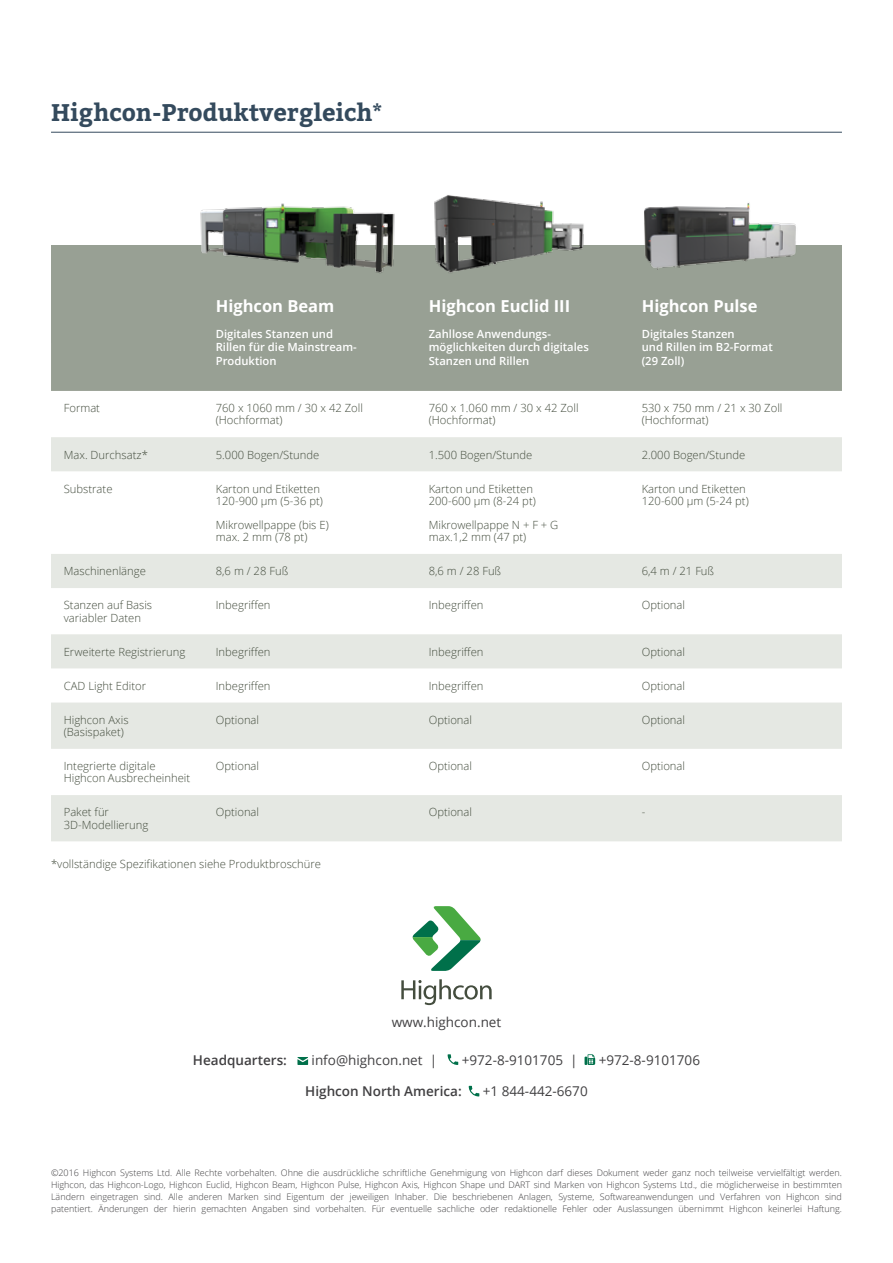
<style>
.page{position:relative;width:893px;height:1263px;background:#fff}
.page>*{position:absolute;margin:0;border:0;box-sizing:border-box;transform-origin:0 0}
.t1{font:700 24px "Bitter";color:#344a5d}
.t2{font:700 16.5px "Open Sans";color:#fff}
.t3{font:13.5px "Open Sans";color:#414042}
.t4{font:600 13.5px "Open Sans";color:#414042}
.t5{font:300 11.25px/12.1px "Open Sans";color:#444d3e}
.t6{font:600 11.25px/13.5px "Open Sans";color:#fff}
.t7{font:300 9px/12px "Open Sans";color:#414042;text-align:justify}
</style>
<div class="page">
<div style="left:51px;top:246px;width:791px;height:97px;background:#98a094"></div>
<div style="left:51px;top:343px;width:791px;height:48px;background:#98a094"></div>
<svg style="left:51px;top:437px;width:791px;height:404px"></svg>
<img style="left:419px;top:195px;width:181px;height:78px">
<img style="left:186px;top:203px;width:218px;height:70px">
<img style="left:631px;top:203px;width:177px;height:67px">
<hr style="left:51px;top:132px;width:791px;height:1px;background:#344a5d">
<svg style="left:297px;top:1057px;width:11px;height:8px"></svg>
<svg style="left:448px;top:1054px;width:10px;height:11px"></svg>
<svg style="left:585px;top:1054px;width:10px;height:11px"></svg>
<svg style="left:469px;top:1086px;width:10px;height:10px"></svg>
<svg style="left:401px;top:979px;width:91px;height:26px"></svg>
<svg style="left:413px;top:906px;width:68px;height:65px"></svg>
<h1 class="t1" style="left:51px;top:99px;width:333px">Highcon-Produktvergleich*</h1>
<h2 class="t2" style="left:216px;top:294px;width:120px">Highcon Beam</h2>
<p class="t6" style="left:216px;top:327px;width:143px">Digitales Stanzen und<br>Rillen für die Mainstream-<br>Produktion</p>
<h2 class="t2" style="left:429px;top:294px;width:143px">Highcon Euclid III</h2>
<p class="t6" style="left:429px;top:327px;width:162px">Zahllose Anwendungs&shy;möglichkeiten durch digitales<br>Stanzen und Rillen</p>
<h2 class="t2" style="left:642px;top:294px;width:117px">Highcon Pulse</h2>
<p class="t6" style="left:642px;top:327px;width:133px">Digitales Stanzen<br>und Rillen im B2-Format (29 Zoll)</p>
<p class="t5" style="left:64px;top:402px;width:38px">Format</p>
<p class="t5" style="left:216px;top:402px;width:149px">760 x 1060 mm / 30 x 42 Zoll (Hochformat)</p>
<p class="t5" style="left:429px;top:402px;width:151px">760 x 1.060 mm / 30 x 42 Zoll (Hochformat)</p>
<p class="t5" style="left:642px;top:402px;width:142px">530 x 750 mm / 21 x 30 Zoll (Hochformat)</p>
<p class="t5" style="left:64px;top:448px;width:86px">Max. Durchsatz*</p>
<p class="t5" style="left:216px;top:448px;width:105px">5.000 Bogen/Stunde</p>
<p class="t5" style="left:429px;top:448px;width:105px">1.500 Bogen/Stunde</p>
<p class="t5" style="left:642px;top:448px;width:105px">2.000 Bogen/Stunde</p>
<p class="t5" style="left:64px;top:482px;width:50px">Substrate</p>
<p class="t5" style="left:216px;top:482px;width:109px">Karton und Etiketten<br>120-900 μm (5-36 pt)</p>
<p class="t5" style="left:216px;top:518px;width:114px">Mikrowellpappe (bis E) max. 2 mm (78 pt)</p>
<p class="t5" style="left:429px;top:482px;width:109px">Karton und Etiketten<br>200-600 μm (8-24 pt)</p>
<p class="t5" style="left:429px;top:518px;width:131px">Mikrowellpappe N + F + G max.1,2 mm (47 pt)</p>
<p class="t5" style="left:642px;top:482px;width:109px">Karton und Etiketten<br>120-600 μm (5-24 pt)</p>
<p class="t5" style="left:64px;top:565px;width:84px">Maschinenlänge</p>
<p class="t5" style="left:216px;top:565px;width:74px">8,6 m / 28 Fuß</p>
<p class="t5" style="left:429px;top:565px;width:74px">8,6 m / 28 Fuß</p>
<p class="t5" style="left:642px;top:565px;width:74px">6,4 m / 21 Fuß</p>
<p class="t5" style="left:64px;top:599px;width:90px">Stanzen auf Basis variabler Daten</p>
<p class="t5" style="left:216px;top:599px;width:56px">Inbegriffen</p>
<p class="t5" style="left:429px;top:599px;width:56px">Inbegriffen</p>
<p class="t5" style="left:642px;top:599px;width:45px">Optional</p>
<p class="t5" style="left:64px;top:645px;width:123px">Erweiterte Registrierung</p>
<p class="t5" style="left:216px;top:645px;width:56px">Inbegriffen</p>
<p class="t5" style="left:429px;top:645px;width:56px">Inbegriffen</p>
<p class="t5" style="left:642px;top:645px;width:45px">Optional</p>
<p class="t5" style="left:64px;top:679px;width:84px">CAD Light Editor</p>
<p class="t5" style="left:216px;top:679px;width:56px">Inbegriffen</p>
<p class="t5" style="left:429px;top:679px;width:56px">Inbegriffen</p>
<p class="t5" style="left:642px;top:679px;width:45px">Optional</p>
<p class="t5" style="left:64px;top:713px;width:66px">Highcon Axis (Basispaket)</p>
<p class="t5" style="left:216px;top:713px;width:45px">Optional</p>
<p class="t5" style="left:429px;top:713px;width:45px">Optional</p>
<p class="t5" style="left:642px;top:713px;width:45px">Optional</p>
<p class="t5" style="left:64px;top:760px;width:128px">Integrierte digitale<br>Highcon Ausbrecheinheit</p>
<p class="t5" style="left:216px;top:760px;width:45px">Optional</p>
<p class="t5" style="left:429px;top:760px;width:45px">Optional</p>
<p class="t5" style="left:642px;top:760px;width:45px">Optional</p>
<p class="t5" style="left:64px;top:806px;width:86px">Paket für<br>3D-Modellierung</p>
<p class="t5" style="left:216px;top:806px;width:45px">Optional</p>
<p class="t5" style="left:429px;top:806px;width:45px">Optional</p>
<p class="t5" style="left:642px;top:806px;width:5px">-</p>
<p class="t5" style="left:51px;top:857px;width:272px">*vollständige Spezifikationen siehe Produktbroschüre</p>
<p class="t3" style="left:392px;top:1013px;width:111px">www.highcon.net</p>
<p class="t4" style="left:193px;top:1051px;width:95px">Headquarters:</p>
<p class="t3" style="left:312px;top:1051px;width:127px">info@highcon.net |</p>
<p class="t3" style="left:462px;top:1051px;width:117px">+972-8-9101705 |</p>
<p class="t3" style="left:599px;top:1051px;width:103px">+972-8-9101706</p>
<p class="t4" style="left:305px;top:1082px;width:158px">Highcon North America:</p>
<p class="t3" style="left:483px;top:1082px;width:106px">+1 844-442-6670</p>
<p class="t7" style="left:51px;top:1167px;width:792px">©2016 Highcon Systems Ltd. Alle Rechte vorbehalten. Ohne die ausdrückliche schriftliche Genehmigung von Highcon darf dieses Dokument weder ganz noch teilweise vervielfältigt werden.<br>Highcon, das Highcon-Logo, Highcon Euclid, Highcon Beam, Highcon Pulse, Highcon Axis, Highcon Shape und DART sind Marken von Highcon Systems Ltd., die möglicherweise in bestimmten Ländern eingetragen sind. Alle anderen Marken sind Eigentum der jeweiligen Inhaber. Die beschriebenen Anlagen, Systeme, Softwareanwendungen und Verfahren von Highcon sind patentiert. Änderungen der hierin gemachten Angaben sind vorbehalten. Für eventuelle sachliche oder redaktionelle Fehler oder Auslassungen übernimmt Highcon keinerlei Haftung.</p>
</div>
